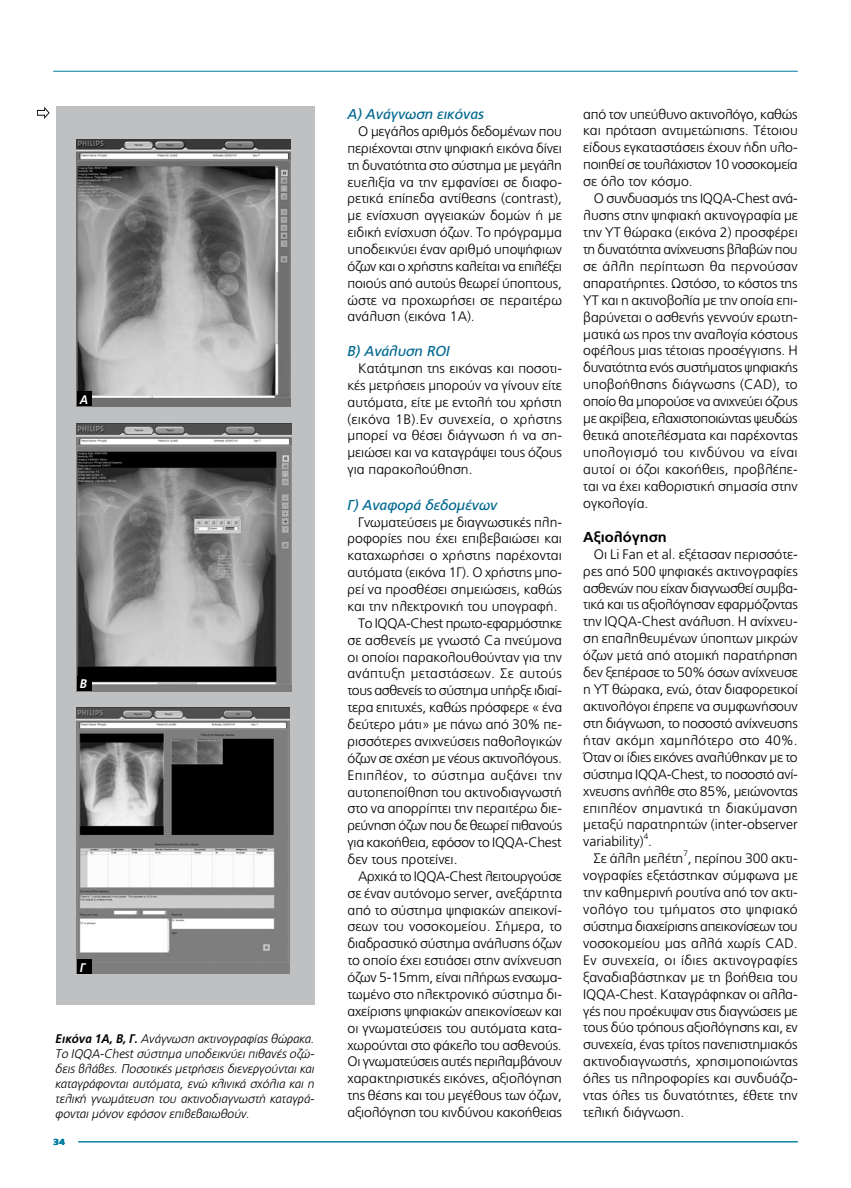
<style>
.page{position:relative;width:851px;height:1188px;background:#fff}
.page>*{position:absolute;margin:0;border:0;box-sizing:border-box;transform-origin:0 0}
.t1{font:italic 14.38px "PF Catalog";color:#006890}
.t2{font:700 14.38px "PF Catalog";color:#000}
.t3{font:300 13.75px/16.9px "PF Catalog";color:#000;text-align:justify}
.t4{font:300 13.75px "PF Catalog";letter-spacing:-.02em;color:#000}
.t5{font:300 13.75px "PF Catalog";letter-spacing:-.025em;color:#000}
.t6{font:300 13.75px "PF Catalog";letter-spacing:-.03em;color:#000}
.t7{font:300 13.75px "PF Catalog";letter-spacing:.02em;color:#000}
.t8{font:300 13.75px "PF Catalog";letter-spacing:.025em;color:#000}
.t9{font:italic 300 12.5px/15px "PF Catalog";color:#000;text-align:justify}
.t10{font:italic 700 12.5px "PF Catalog";color:#fff;scale:.95 1}
.t11{font:900 8.75px "PF Catalog";color:#007da0;scale:1.15 1}
.t12{font:300 8px "PF Catalog";color:#000}
.s1{font-weight:700}
</style>
<div class="page">
<hr style="left:53px;top:71px;width:744px;height:1px;background:#007da0">
<div style="left:56px;top:106px;width:258px;height:898px;background:#bec0c2"></div>
<hr style="left:78px;top:1141px;width:719px;height:1px;background:#007da0">
<img style="left:77px;top:139px;width:213px;height:267px">
<div style="left:77px;top:392px;width:14px;height:14px;background:#000"></div>
<img style="left:77px;top:423px;width:214px;height:268px">
<div style="left:77px;top:676px;width:14px;height:14px;background:#000"></div>
<img style="left:77px;top:707px;width:212px;height:266px">
<div style="left:77px;top:959px;width:14px;height:14px;background:#000"></div>
<svg style="left:37px;top:107px;width:13px;height:12px"></svg>
<p class="t10" style="left:80px;top:392px;width:10px">A</p>
<p class="t10" style="left:80px;top:676px;width:9px">Β</p>
<p class="t10" style="left:80px;top:959px;width:7px">Γ</p>
<p class="t9" style="left:56px;top:1030px;width:260px"><span class="s1">Εικόνα 1Α, Β, Γ.</span> Ανάγνωση ακτινογραφίας θώρακα.<br>Το IQQA-Chest σύστημα υποδεικνύει πιθανές οζώ&shy;δεις βλάβες. Ποσοτικές μετρήσεις διενεργούνται και καταγράφονται αυτόματα, ενώ κλινικά σχόλια και η τελική γνωμάτευση του ακτινοδιαγνωστή καταγρά&shy;φονται μόνον εφόσον επιβεβαιωθούν.</p>
<p class="t11" style="left:53px;top:1136px;width:12px">34</p>
<p class="t1" style="left:347px;top:106px;width:138px">Α) Ανάγνωση εικόνας</p>
<p class="t3" style="left:347px;top:123px;width:216px;text-indent:11px">Ο μεγάλος αριθμός δεδομένων που περιέχονται στην ψηφιακή εικόνα δίνει τη δυνατότητα στο σύστημα με μεγάλη ευελιξία να την εμφανίσει σε διαφο&shy;ρετικά επίπεδα αντίθεσης (contrast), με ενίσχυση αγγειακών δομών ή με ειδική ενίσχυση όζων. Το πρόγραμμα υποδεικνύει έναν αριθμό υποψήφιων όζων και ο χρήστης καλείται να επιλέξει ποιούς από αυτούς θεωρεί ύποπτους, ώστε να προχωρήσει σε περαιτέρω ανάλυση (εικόνα 1Α).</p>
<p class="t1" style="left:347px;top:343px;width:104px">Β) Ανάλυση ROI</p>
<p class="t3" style="left:347px;top:360px;width:216px;text-indent:11px">Κατάτμηση της εικόνας και ποσοτι&shy;κές μετρήσεις μπορούν να γίνουν είτε αυτόματα, είτε με εντολή του χρήστη (εικόνα 1Β).Εν συνεχεία, ο χρήστης μπορεί να θέσει διάγνωση ή να ση&shy;μειώσει και να καταγράψει τους όζους για παρακολούθηση.</p>
<p class="t1" style="left:347px;top:496px;width:151px">Γ) Αναφορά δεδομένων</p>
<p class="t3" style="left:358px;top:513px;width:205px">Γνωματεύσεις με διαγνωστικές πλη-</p>
<p class="t3" style="left:347px;top:530px;width:216px">ροφορίες που έχει επιβεβαιώσει και</p>
<p class="t3" style="left:347px;top:547px;width:216px">καταχωρήσει ο χρήστης παρέχονται</p>
<p class="t3" style="left:347px;top:564px;width:216px">αυτόματα (εικόνα 1Γ). Ο χρήστης μπο-</p>
<p class="t3" style="left:347px;top:581px;width:216px">ρεί να προσθέσει σημειώσεις, καθώς</p>
<p class="t3" style="left:347px;top:597px;width:211px">και την ηλεκτρονική του υπογραφή.</p>
<p class="t5" style="left:358px;top:615px;width:205px">Το IQQA-Chest πρωτο-εφαρμόστηκε</p>
<p class="t3" style="left:347px;top:631px;width:216px">σε ασθενείς με γνωστό Ca πνεύμονα</p>
<p class="t3" style="left:347px;top:648px;width:216px">οι οποίοι παρακολουθούνταν για την</p>
<p class="t7" style="left:347px;top:665px;width:216px">ανάπτυξη μεταστάσεων. Σε αυτούς</p>
<p class="t5" style="left:347px;top:682px;width:216px">τους ασθενείς το σύστημα υπήρξε ιδιαί-</p>
<p class="t3" style="left:347px;top:699px;width:216px">τερα επιτυχές, καθώς πρόσφερε « ένα</p>
<p class="t3" style="left:347px;top:715px;width:216px">δεύτερο μάτι» με πάνω από 30% πε-</p>
<p class="t3" style="left:347px;top:732px;width:216px">ρισσότερες ανιχνεύσεις παθολογικών</p>
<p class="t4" style="left:347px;top:750px;width:216px">όζων σε σχέση με νέους ακτινολόγους.</p>
<p class="t8" style="left:347px;top:766px;width:216px">Επιπλέον, το σύστημα αυξάνει την</p>
<p class="t3" style="left:347px;top:783px;width:216px">αυτοπεποίθηση του ακτινοδιαγνωστή</p>
<p class="t3" style="left:347px;top:800px;width:216px">στο να απορρίπτει την περαιτέρω διε-</p>
<p class="t6" style="left:347px;top:817px;width:216px">ρεύνηση όζων που δε θεωρεί πιθανούς</p>
<p class="t4" style="left:347px;top:834px;width:216px">για κακοήθεια, εφόσον το IQQA-Chest</p>
<p class="t3" style="left:347px;top:850px;width:112px">δεν τους προτείνει.</p>
<p class="t5" style="left:358px;top:868px;width:205px">Αρχικά το IQQA-Chest λειτουργούσε</p>
<p class="t3" style="left:347px;top:884px;width:216px">σε έναν αυτόνομο server, ανεξάρτητα</p>
<p class="t3" style="left:347px;top:901px;width:216px">από το σύστημα ψηφιακών απεικονί-</p>
<p class="t3" style="left:347px;top:918px;width:216px">σεων του νοσοκομείου. Σήμερα, το</p>
<p class="t3" style="left:347px;top:935px;width:216px">διαδραστικό σύστημα ανάλυσης όζων</p>
<p class="t3" style="left:347px;top:951px;width:216px">το οποίο έχει εστιάσει στην ανίχνευση</p>
<p class="t3" style="left:347px;top:968px;width:216px">όζων 5-15mm, είναι πλήρως ενσωμα-</p>
<p class="t3" style="left:347px;top:985px;width:216px">τωμένο στο ηλεκτρονικό σύστημα δι-</p>
<p class="t3" style="left:347px;top:1002px;width:216px">αχείρισης ψηφιακών απεικονίσεων και</p>
<p class="t3" style="left:347px;top:1019px;width:216px">οι γνωματεύσεις του αυτόματα κατα-</p>
<p class="t3" style="left:347px;top:1036px;width:216px">χωρούνται στο φάκελο του ασθενούς.</p>
<p class="t4" style="left:347px;top:1053px;width:216px">Οι γνωματεύσεις αυτές περιλαμβάνουν</p>
<p class="t3" style="left:347px;top:1069px;width:216px">χαρακτηριστικές εικόνες, αξιολόγηση</p>
<p class="t3" style="left:347px;top:1086px;width:216px">της θέσης και του μεγέθους των όζων,</p>
<p class="t3" style="left:347px;top:1103px;width:216px">αξιολόγηση του κινδύνου κακοήθειας</p>
<p class="t3" style="left:583px;top:105px;width:216px">από τον υπεύθυνο ακτινολόγο, καθώς και πρόταση αντιμετώπισης. Τέτοιου είδους εγκαταστάσεις έχουν ήδη υλο&shy;ποιηθεί σε τουλάχιστον 10 νοσοκομεία σε όλο τον κόσμο.</p>
<p class="t3" style="left:583px;top:190px;width:216px;text-indent:11px">Ο συνδυασμός της IQQA-Chest ανά&shy;λυσης στην ψηφιακή ακτινογραφία με την ΥΤ θώρακα (εικόνα 2) προσφέρει τη δυνατότητα ανίχνευσης βλαβών που σε άλλη περίπτωση θα περνούσαν απαρατήρητες. Ωστόσο, το κόστος της ΥΤ και η ακτινοβολία με την οποία επι&shy;βαρύνεται ο ασθενής γεννούν ερωτη&shy;ματικά ως προς την αναλογία κόστους οφέλους μιας τέτοιας προσέγγισης. Η δυνατότητα ενός συστήματος ψηφιακής υποβοήθησης διάγνωσης (CAD), το οποίο θα μπορούσε να ανιχνεύει όζους με ακρίβεια, ελαχιστοποιώντας ψευδώς θετικά αποτελέσματα και παρέχοντας υπολογισμό του κινδύνου να είναι αυτοί οι όζοι κακοήθεις, προβλέπε&shy;ται να έχει καθοριστική σημασία στην ογκολογία.</p>
<p class="t2" style="left:583px;top:528px;width:85px">Αξιολόγηση</p>
<p class="t3" style="left:583px;top:545px;width:216px;text-indent:11px">Οι Li Fan et al. εξέτασαν περισσότε&shy;ρες από 500 ψηφιακές ακτινογραφίες ασθενών που είχαν διαγνωσθεί συμβα&shy;τικά και τις αξιολόγησαν εφαρμόζοντας την IQQA-Chest ανάλυση. Η ανίχνευ&shy;ση επαληθευμένων ύποπτων μικρών όζων μετά από ατομική παρατήρηση δεν ξεπέρασε το 50% όσων ανίχνευσε η ΥΤ θώρακα, ενώ, όταν διαφορετικοί ακτινολόγοι έπρεπε να συμφωνήσουν στη διάγνωση, το ποσοστό ανίχνευσης ήταν ακόμη χαμηλότερο στο 40%.<br>Όταν οι ίδιες εικόνες αναλύθηκαν με το σύστημα IQQA-Chest, το ποσοστό ανί&shy;χνευσης ανήλθε στο 85%, μειώνοντας επιπλέον σημαντικά τη διακύμανση μεταξύ παρατηρητών (inter-observer variability) .</p>
<p class="t12" style="left:643px;top:831px;width:6px">4</p>
<p class="t3" style="left:594px;top:850px;width:205px">Σε άλλη μελέτη , περίπου 300 ακτι-</p>
<p class="t12" style="left:683px;top:848px;width:6px">7</p>
<p class="t3" style="left:583px;top:866px;width:216px">νογραφίες εξετάστηκαν σύμφωνα με την καθημερινή ρουτίνα από τον ακτι&shy;νολόγο του τμήματος στο ψηφιακό σύστημα διαχείρισης απεικονίσεων του νοσοκομείου μας αλλά χωρίς CAD.<br>Εν συνεχεία, οι ίδιες ακτινογραφίες ξαναδιαβάστηκαν με τη βοήθεια του IQQA-Chest. Καταγράφηκαν οι αλλα&shy;γές που προέκυψαν στις διαγνώσεις με τους δύο τρόπους αξιολόγησης και, εν συνεχεία, ένας τρίτος πανεπιστημιακός ακτινοδιαγνωστής, χρησιμοποιώντας όλες τις πληροφορίες και συνδυάζο&shy;ντας όλες τις δυνατότητες, έθετε την τελική διάγνωση.</p>
</div>
